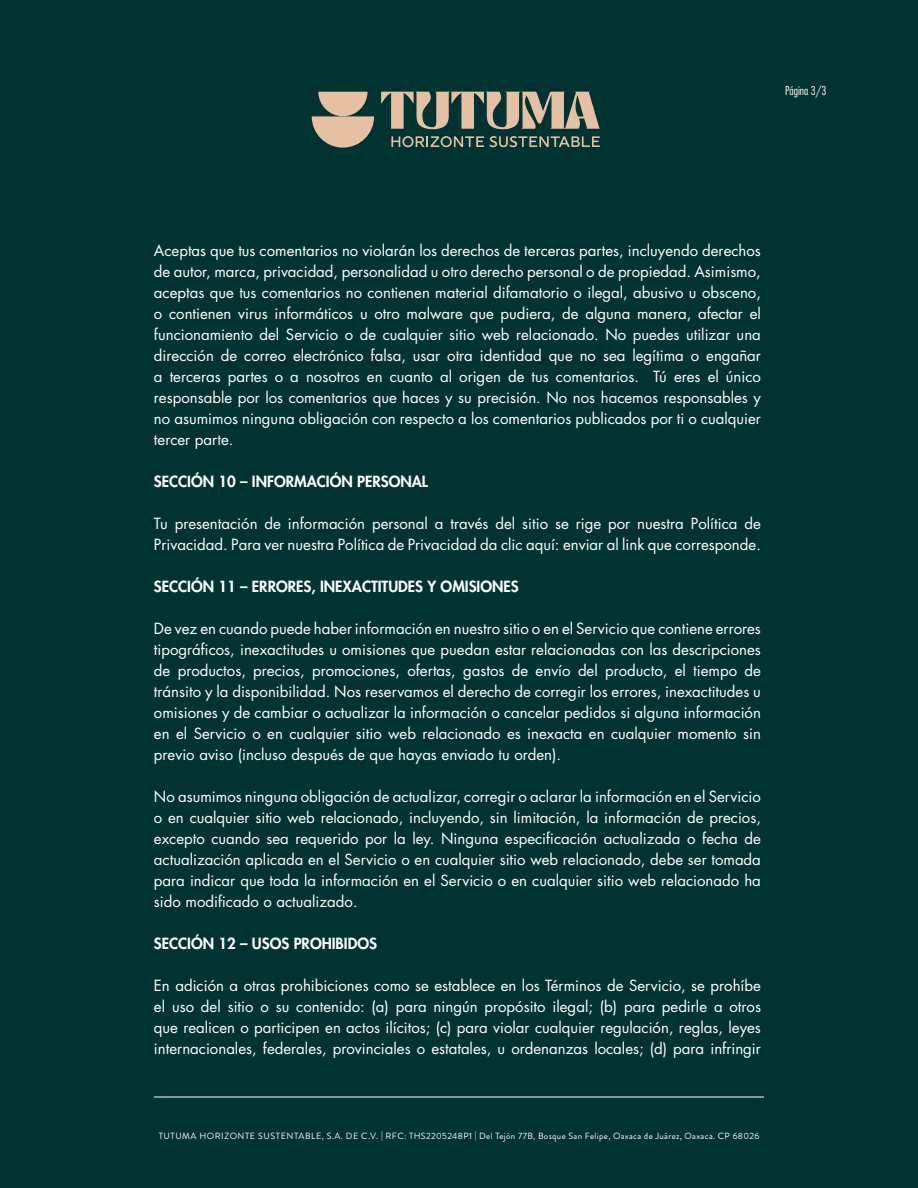
<style>
.page{position:relative;width:918px;height:1188px;background:#013333}
.page>*{position:absolute;margin:0;border:0;box-sizing:border-box;transform-origin:0 0}
.t1{font:15px/21px "Futura Std";color:#fff;text-align:justify}
.t2{font:800 15px "Futura Std";color:#fff}
.t3{font:300 condensed 12px "Futura Std";color:#fff}
.t4{font:9px "Brandon Grotesque";letter-spacing:.04em;color:#fff}
</style>
<div class="page">
<svg style="left:381px;top:92px;width:219px;height:37px"></svg>
<svg style="left:391px;top:136px;width:93px;height:11px"></svg>
<svg style="left:490px;top:136px;width:110px;height:11px"></svg>
<svg style="left:312px;top:92px;width:62px;height:56px"></svg>
<hr style="left:154px;top:1097px;width:610px;height:1px;background:#fff">
<p class="t3" style="left:785px;top:83px;width:43px">Página 3/3</p>
<p class="t1" style="left:154px;top:240px;width:609px">Aceptas que tus comentarios no violarán los derechos de terceras partes, incluyendo derechos de autor, marca, privacidad, personalidad u otro derecho personal o de propiedad. Asimismo, aceptas que tus comentarios no contienen material difamatorio o ilegal, abusivo u obsceno, o contienen virus informáticos u otro malware que pudiera, de alguna manera, afectar el funcionamiento del Servicio o de cualquier sitio web relacionado. No puedes utilizar una dirección de correo electrónico falsa, usar otra identidad que no sea legítima o engañar a terceras partes o a nosotros en cuanto al origen de tus comentarios. Tú eres el único responsable por los comentarios que haces y su precisión. No nos hacemos responsables y no asumimos ninguna obligación con respecto a los comentarios publicados por ti o cualquier tercer parte.</p>
<p class="t2" style="left:154px;top:472px;width:275px">SECCIÓN 10 – INFORMACIÓN PERSONAL</p>
<p class="t1" style="left:154px;top:513px;width:609px">Tu presentación de información personal a través del sitio se rige por nuestra Política de<br>Privacidad. Para ver nuestra Política de Privacidad da clic aquí: enviar al link que corresponde.</p>
<p class="t2" style="left:154px;top:577px;width:366px">SECCIÓN 11 – ERRORES, INEXACTITUDES Y OMISIONES</p>
<p class="t1" style="left:154px;top:618px;width:609px">De vez en cuando puede haber información en nuestro sitio o en el Servicio que contiene errores tipográficos, inexactitudes u omisiones que puedan estar relacionadas con las descripciones de productos, precios, promociones, ofertas, gastos de envío del producto, el tiempo de tránsito y la disponibilidad. Nos reservamos el derecho de corregir los errores, inexactitudes u omisiones y de cambiar o actualizar la información o cancelar pedidos si alguna información en el Servicio o en cualquier sitio web relacionado es inexacta en cualquier momento sin previo aviso (incluso después de que hayas enviado tu orden).</p>
<p class="t1" style="left:154px;top:786px;width:609px">No asumimos ninguna obligación de actualizar, corregir o aclarar la información en el Servicio o en cualquier sitio web relacionado, incluyendo, sin limitación, la información de precios, excepto cuando sea requerido por la ley. Ninguna especificación actualizada o fecha de actualización aplicada en el Servicio o en cualquier sitio web relacionado, debe ser tomada para indicar que toda la información en el Servicio o en cualquier sitio web relacionado ha sido modificado o actualizado.</p>
<p class="t2" style="left:154px;top:934px;width:225px">SECCIÓN 12 – USOS PROHIBIDOS</p>
<p class="t1" style="left:154px;top:975px;width:609px">En adición a otras prohibiciones como se establece en los Términos de Servicio, se prohíbe el uso del sitio o su contenido: (a) para ningún propósito ilegal; (b) para pedirle a otros que realicen o participen en actos ilícitos; (c) para violar cualquier regulación, reglas, leyes internacionales, federales, provinciales o estatales, u ordenanzas locales; (d) para infringir</p>
<p class="t4" style="left:159px;top:1130px;width:602px">TUTUMA HORIZONTE SUSTENTABLE, S.A. DE C.V. | RFC: THS2205248P1 | Del Tejón 77B, Bosque San Felipe, Oaxaca de Juárez, Oaxaca. CP 68026</p>
</div>
